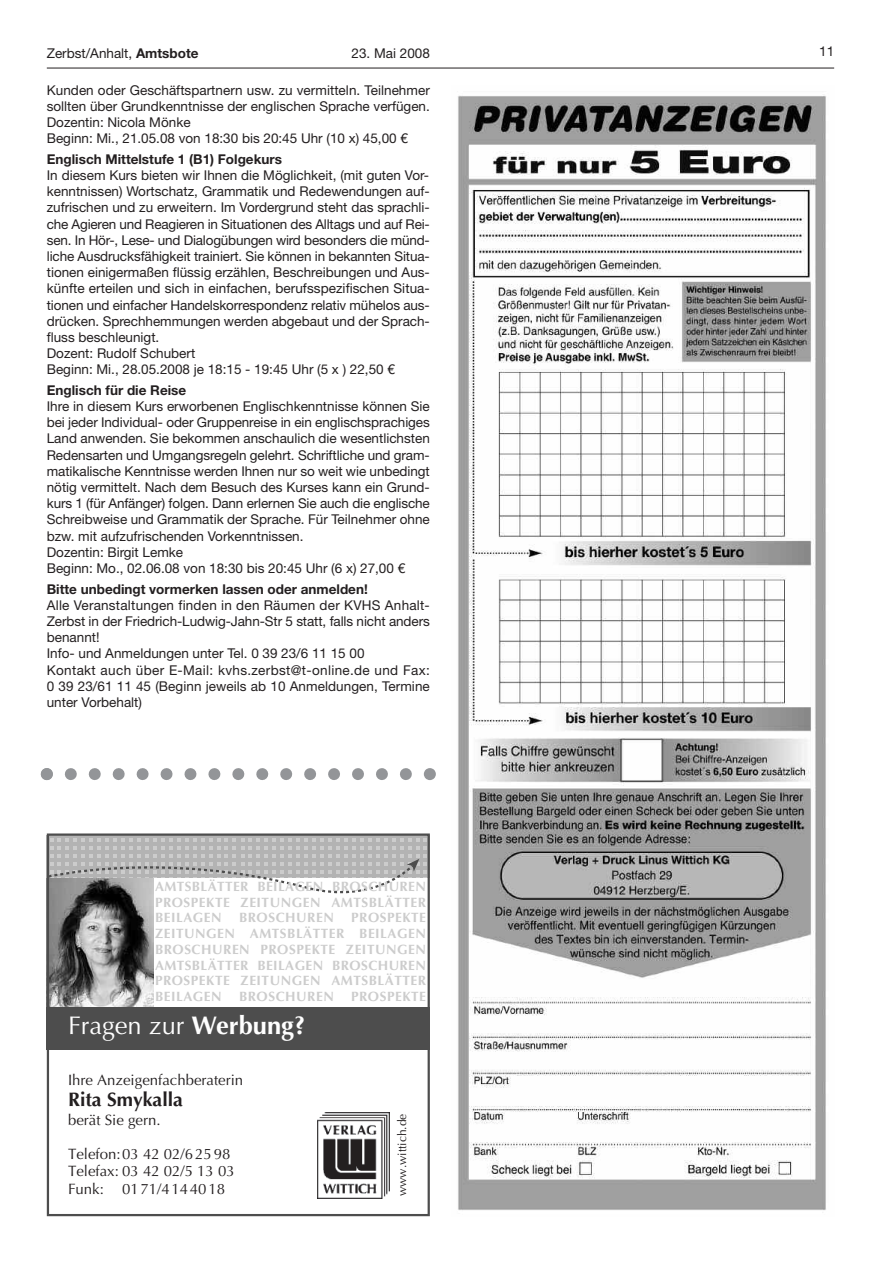
<style>
.page{position:relative;width:881px;height:1263px;background:#fff}
.page>*{position:absolute;margin:0;border:0;box-sizing:border-box;transform-origin:0 0}
.t1{font:25.5px "Optima+RPQTWI";color:#fff}
.t2{font:19.5px "Optima Bold+GHQBOS";color:#231f20}
.t3{font:15px/17.2px "Optima+RPQTWI";color:#231f20}
.t4{font:13.5px/16.2px "Helvetica Neue LT";color:#231f20}
.t5{font:13.5px/15.8px "Optima Bold+GHQBOS";letter-spacing:.04em;color:#ccc;text-align:justify}
.t6{font:700 13.5px "Helvetica Neue LT";color:#231f20}
.t7{font:12px "Optima+RPQTWI";color:#231f20}
.s1{font-weight:700}
.s2{font-family:"Optima Bold+GHQBOS"}
</style>
<div class="page">
<hr style="left:47px;top:68px;width:786px;height:1px;background:#231f20">
<img style="left:50px;top:908px;width:103px;height:99px">
<div style="left:47px;top:835px;width:382px;height:43px;background:#b3b3b3"></div>
<svg style="left:50px;top:838px;width:376px;height:70px"></svg>
<div style="left:47px;top:833px;width:382px;height:383px;border:2px solid #4d4d4d"></div>
<div style="left:47px;top:1007px;width:382px;height:42px;background:#4d4d4d"></div>
<img style="left:317px;top:1112px;width:72px;height:86px">
<svg style="left:41px;top:768px;width:371px;height:12px"></svg>
<svg style="left:423px;top:768px;width:12px;height:12px"></svg>
<img style="left:458px;top:95px;width:368px;height:1116px">
<p class="t4" style="left:47px;top:46px;width:153px">Zerbst/Anhalt, <span class="s1">Amtsbote</span></p>
<p class="t4" style="left:351px;top:46px;width:80px">23. Mai 2008</p>
<p class="t4" style="left:818px;top:45px;width:16px">11</p>
<p class="t4" style="left:47px;top:83px;width:384px">Kunden oder Geschäftspartnern usw. zu vermitteln. Teilnehmer sollten über Grundkenntnisse der englischen Sprache verfügen.<br>Dozentin: Nicola Mönke<br>Beginn: Mi., 21.05.08 von 18:30 bis 20:45 Uhr (10 x) 45,00 €</p>
<p class="t6" style="left:47px;top:154px;width:236px">Englisch Mittelstufe 1 (B1) Folgekurs</p>
<p class="t4" style="left:47px;top:168px;width:384px">In diesem Kurs bieten wir Ihnen die Möglichkeit, (mit guten Vor&shy;kenntnissen) Wortschatz, Grammatik und Redewendungen auf&shy;zufrischen und zu erweitern. Im Vordergrund steht das sprachli&shy;che Agieren und Reagieren in Situationen des Alltags und auf Rei&shy;sen. In Hör-, Lese- und Dialogübungen wird besonders die münd&shy;liche Ausdrucksfähigkeit trainiert. Sie können in bekannten Situa&shy;tionen einigermaßen flüssig erzählen, Beschreibungen und Aus&shy;künfte erteilen und sich in einfachen, berufsspezifischen Situa&shy;tionen und einfacher Handelskorrespondenz relativ mühelos aus&shy;drücken. Sprechhemmungen werden abgebaut und der Sprach&shy;fluss beschleunigt.<br>Dozent: Rudolf Schubert<br>Beginn: Mi., 28.05.2008 je 18:15 - 19:45 Uhr (5 x ) 22,50 €</p>
<p class="t6" style="left:47px;top:385px;width:141px">Englisch für die Reise</p>
<p class="t4" style="left:47px;top:399px;width:384px">Ihre in diesem Kurs erworbenen Englischkenntnisse können Sie bei jeder Individual- oder Gruppenreise in ein englischsprachiges Land anwenden. Sie bekommen anschaulich die wesentlichsten Redensarten und Umgangsregeln gelehrt. Schriftliche und gram&shy;matikalische Kenntnisse werden Ihnen nur so weit wie unbedingt nötig vermittelt. Nach dem Besuch des Kurses kann ein Grund&shy;kurs 1 (für Anfänger) folgen. Dann erlernen Sie auch die englische Schreibweise und Grammatik der Sprache. Für Teilnehmer ohne bzw. mit aufzufrischenden Vorkenntnissen.<br>Dozentin: Birgit Lemke<br>Beginn: Mo., 02.06.08 von 18:30 bis 20:45 Uhr (6 x) 27,00 €</p>
<p class="t6" style="left:47px;top:584px;width:322px">Bitte unbedingt vormerken lassen oder anmelden!</p>
<p class="t4" style="left:47px;top:598px;width:384px">Alle Veranstaltungen finden in den Räumen der KVHS Anhalt-Zerbst in der Friedrich-Ludwig-Jahn-Str 5 statt, falls nicht anders benannt!<br>Info- und Anmeldungen unter Tel. 0 39 23/6 11 15 00<br>Kontakt auch über E-Mail: kvhs.zerbst@t-online.de und Fax:<br>0 39 23/61 11 45 (Beginn jeweils ab 10 Anmeldungen, Termine unter Vorbehalt)</p>
<p class="t5" style="left:155px;top:880px;width:272px">AMTSBLÄTTER BEILAGEN BROSCHUREN PROSPEKTE ZEITUNGEN AMTSBLÄTTER BEILAGEN</p>
<p class="t5" style="left:155px;top:911px;width:272px;text-indent:196px">PROSPEKTE ZEITUNGEN AMTSBLÄTTER BEILAGEN BROSCHUREN PROSPEKTE ZEITUNGEN AMTSBLÄTTER BEILAGEN BROSCHUREN PROSPEKTE ZEITUNGEN AMTSBLÄTTER BEILAGEN</p>
<p class="t5" style="left:239px;top:911px;width:96px">BROSCHUREN</p>
<p class="t5" style="left:239px;top:990px;width:96px">BROSCHUREN</p>
<p class="t5" style="left:351px;top:990px;width:76px">PROSPEKTE</p>
<h1 class="t1" style="left:68px;top:1015px;width:239px">Fragen zur <span class="s2">Werbung?</span></h1>
<p class="t3" style="left:68px;top:1072px;width:177px">Ihre Anzeigenfachberaterin</p>
<h2 class="t2" style="left:68px;top:1091px;width:116px">Rita Smykalla</h2>
<p class="t3" style="left:68px;top:1112px;width:94px">berät Sie gern.</p>
<p class="t3" style="left:68px;top:1147px;width:168px">Telefon:03 42 02/6 2598<br>Telefax: 03 42 02/5 13 03<br>Funk: 0171/41440 18</p>
<p class="t7" style="left:397px;top:1196px;width:84px;rotate:-90deg">www.wittich.de</p>
</div>
